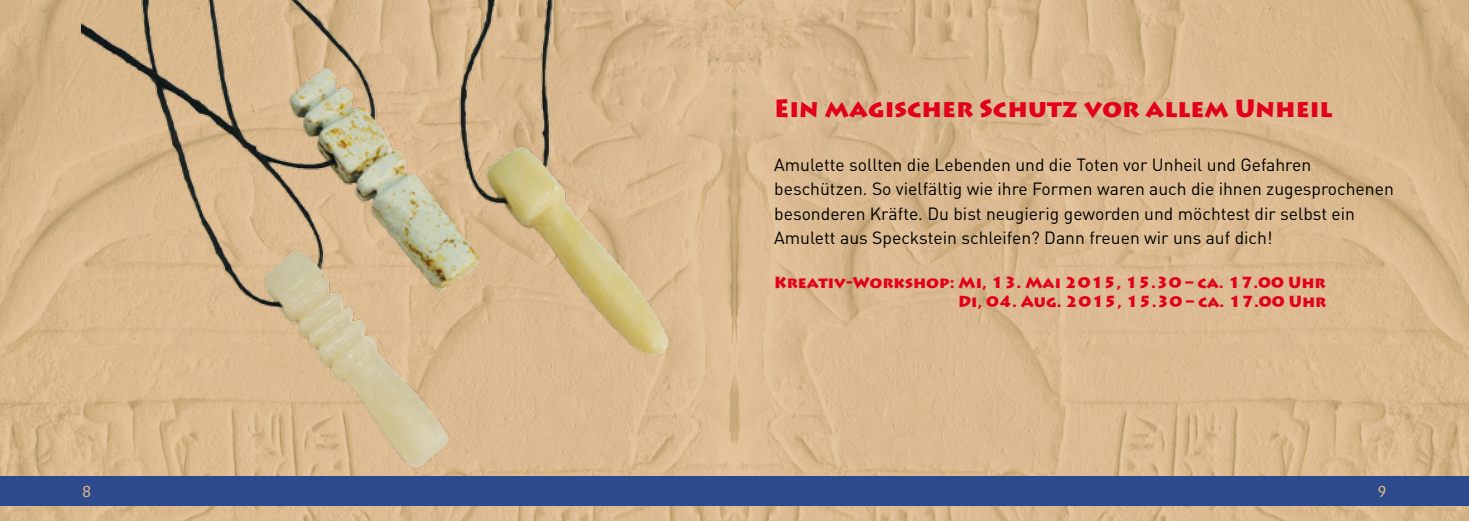
<style>
.page{position:relative;width:1469px;height:521px;background:#fff}
.page>*{position:absolute;margin:0;border:0;box-sizing:border-box;transform-origin:0 0}
.t1{font:900 24.5px "Lithos Pro";color:#e2001a}
.t2{font:17.5px/24.5px "DIN";color:#000}
.t3{font:900 15.75px/18.9px "Lithos Pro";color:#e2001a;text-align:right}
.t4{font:15.75px "Lithos Pro";color:#dcb683}
</style>
<div class="page">
<img style="left:0;top:0;width:734px;height:521px">
<svg style="left:734px;top:0;width:734px;height:521px;background:#d9b88e"></svg>
<div style="left:0;top:476px;width:1468px;height:30px;background:#2d4a8c"></div>
<img style="left:82px;top:0;width:605px;height:476px">
<h1 class="t1" style="left:774px;top:93px;width:560px">Ein magischer Schutz vor allem Unheil</h1>
<p class="t2" style="left:774px;top:152px;width:621px">Amulette sollten die Lebenden und die Toten vor Unheil und Gefahren beschützen. So vielfältig wie ihre Formen waren auch die ihnen zugesprochenen besonderen Kräfte. Du bist neugierig geworden und möchtest dir selbst ein Amulett aus Speckstein schleifen? Dann freuen wir uns auf dich!</p>
<p class="t3" style="left:774px;top:273px;width:553px">Kreativ-Workshop: Mi, 13. Mai 2015, 15.30 – ca. 17.00 Uhr<br>Di, 04. Aug. 2015, 15.30 – ca. 17.00 Uhr</p>
<p class="t4" style="left:81px;top:482px;width:13px">8</p>
<p class="t4" style="left:1376px;top:482px;width:13px">9</p>
</div>
